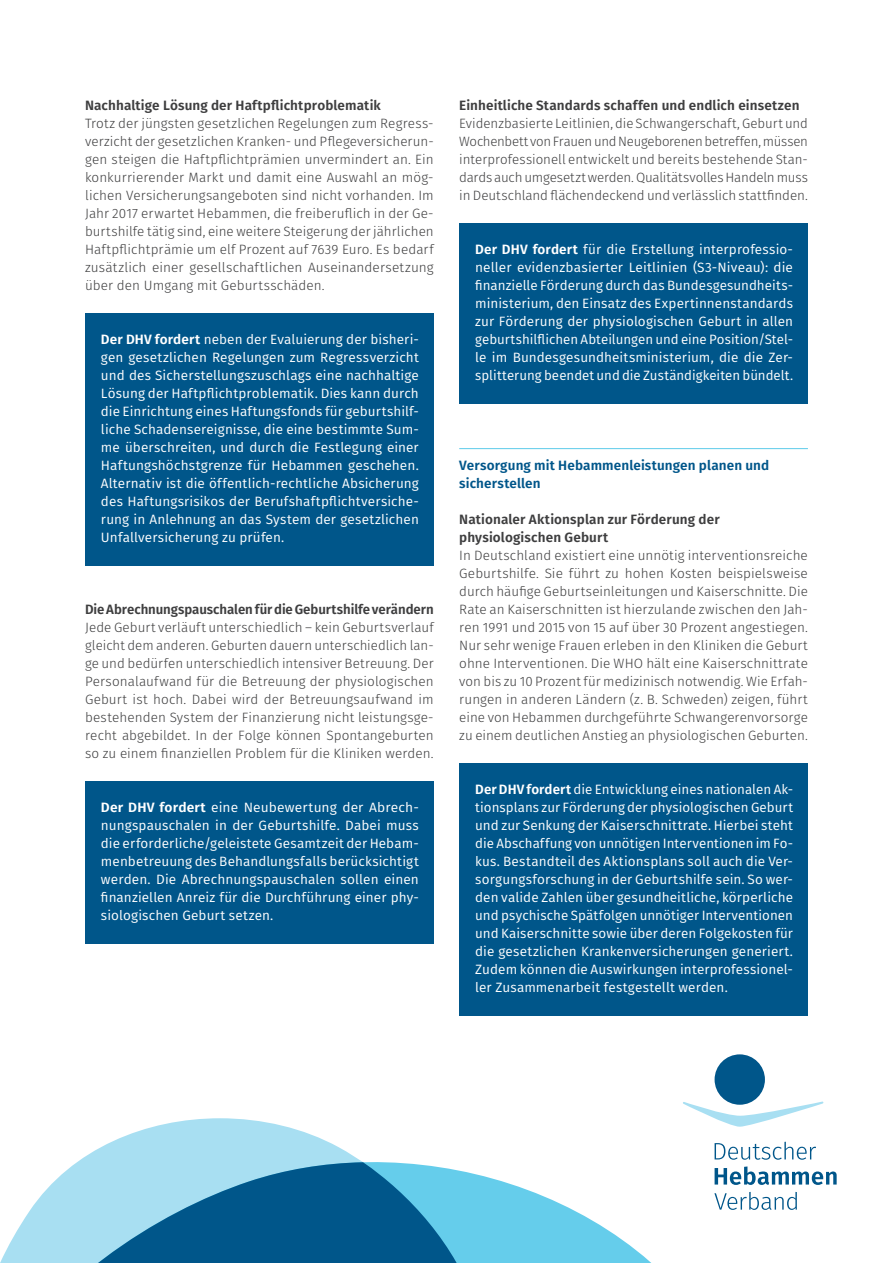
<style>
.page{position:relative;width:893px;height:1263px;background:#fff}
.page>*{position:absolute;margin:0;border:0;box-sizing:border-box;transform-origin:0 0}
.t1{font:13.5px/18px "Fira Sans";letter-spacing:.005em;color:#fff;text-align:justify}
.t2{font:300 13.5px/18px "Fira Sans";letter-spacing:.005em;color:#3e3e3f;text-align:justify}
.t3{font:600 13.5px/18px "Fira Sans";letter-spacing:.01em;color:#3e3e3f}
.t4{font:600 13.5px/18px "Fira Sans";letter-spacing:.01em;color:#00568a}
.s1{font-weight:600}
</style>
<div class="page">
<svg style="left:731px;top:1192px;width:66px;height:18px"></svg>
<svg style="left:731px;top:1166px;width:106px;height:19px"></svg>
<svg style="left:731px;top:1142px;width:85px;height:18px"></svg>
<svg style="left:683px;top:1101px;width:140px;height:26px"></svg>
<div style="left:715px;top:1054px;width:50px;height:51px;background:#00568a;border-radius:50%"></div>
<svg style="left:166px;top:1118px;width:109px;height:6px"></svg>
<svg style="left:77px;top:1124px;width:654px;height:139px"></svg>
<svg style="left:0;top:1162px;width:552px;height:101px;background:#5ca5c6"></svg>
<div style="left:85px;top:314px;width:349px;height:252px;background:#00568a"></div>
<div style="left:85px;top:782px;width:349px;height:162px;background:#00568a"></div>
<div style="left:459px;top:224px;width:349px;height:180px;background:#00568a"></div>
<hr style="left:459px;top:448px;width:349px;height:1px;background:#65cdeb">
<div style="left:459px;top:764px;width:349px;height:252px;background:#00568a"></div>
<p class="t3" style="left:85px;top:96px;width:297px">Nachhaltige Lösung der Haftpflichtproblematik</p>
<p class="t2" style="left:85px;top:114px;width:350px">Trotz der jüngsten gesetzlichen Regelungen zum Regress&shy;verzicht der gesetzlichen Kranken- und Pflegeversicherun&shy;gen steigen die Haftpflichtprämien unvermindert an. Ein konkurrierender Markt und damit eine Auswahl an mög&shy;lichen Versicherungsangeboten sind nicht vorhanden. Im Jahr 2017 erwartet Hebammen, die freiberuflich in der Ge&shy;burtshilfe tätig sind, eine weitere Steigerung der jährlichen Haftpflichtprämie um elf Prozent auf 7639 Euro. Es bedarf zusätzlich einer gesellschaftlichen Auseinandersetzung über den Umgang mit Geburtsschäden.</p>
<p class="t1" style="left:101px;top:330px;width:319px"><span class="s1">Der DHV fordert</span> neben der Evaluierung der bisheri&shy;gen gesetzlichen Regelungen zum Regressverzicht und des Sicherstellungszuschlags eine nachhaltige Lösung der Haftpflichtproblematik. Dies kann durch die Einrichtung eines Haftungsfonds für geburtshilf&shy;liche Schadensereignisse, die eine bestimmte Sum&shy;me überschreiten, und durch die Festlegung einer Haftungshöchstgrenze für Hebammen geschehen.<br>Alternativ ist die öffentlich-rechtliche Absicherung des Haftungsrisikos der Berufshaftpflichtversiche&shy;rung in Anlehnung an das System der gesetzlichen Unfallversicherung zu prüfen.</p>
<p class="t3" style="left:85px;top:600px;width:350px">Die Abrechnungspauschalen für die Geburtshilfe verändern</p>
<p class="t2" style="left:85px;top:618px;width:350px">Jede Geburt verläuft unterschiedlich – kein Geburtsverlauf gleicht dem anderen. Geburten dauern unterschiedlich lan&shy;ge und bedürfen unterschiedlich intensiver Betreuung. Der Personalaufwand für die Betreuung der physiologischen Geburt ist hoch. Dabei wird der Betreuungsaufwand im bestehenden System der Finanzierung nicht leistungsge&shy;recht abgebildet. In der Folge können Spontangeburten so zu einem finanziellen Problem für die Kliniken werden.</p>
<p class="t1" style="left:101px;top:798px;width:319px"><span class="s1">Der DHV fordert</span> eine Neubewertung der Abrech&shy;nungspauschalen in der Geburtshilfe. Dabei muss die erforderliche/geleistete Gesamtzeit der Hebam&shy;menbetreuung des Behandlungsfalls berücksichtigt werden. Die Abrechnungspauschalen sollen einen finanziellen Anreiz für die Durchführung einer phy&shy;siologischen Geburt setzen.</p>
<p class="t3" style="left:459px;top:96px;width:342px">Einheitliche Standards schaffen und endlich einsetzen</p>
<p class="t2" style="left:459px;top:114px;width:350px">Evidenzbasierte Leitlinien, die Schwangerschaft, Geburt und Wochenbett von Frauen und Neugeborenen betreffen, müssen interprofessionell entwickelt und bereits bestehende Stan&shy;dards auch umgesetzt werden. Qualitätsvolles Handeln muss in Deutschland flächendeckend und verlässlich stattfinden.</p>
<p class="t1" style="left:475px;top:240px;width:319px"><span class="s1">Der DHV fordert</span> für die Erstellung interprofessio&shy;neller evidenzbasierter Leitlinien (S3-Niveau): die finanzielle Förderung durch das Bundesgesundheits&shy;ministerium, den Einsatz des Expertinnenstandards zur Förderung der physiologischen Geburt in allen geburtshilflichen Abteilungen und eine Position/Stel&shy;le im Bundesgesundheitsministerium, die die Zer&shy;splitterung beendet und die Zuständigkeiten bündelt.</p>
<p class="t4" style="left:459px;top:456px;width:312px">Versorgung mit Hebammenleistungen planen und sicherstellen</p>
<p class="t3" style="left:459px;top:510px;width:262px">Nationaler Aktionsplan zur Förderung der physiologischen Geburt</p>
<p class="t2" style="left:459px;top:546px;width:350px">In Deutschland existiert eine unnötig interventionsreiche Geburtshilfe. Sie führt zu hohen Kosten beispielsweise durch häufige Geburtseinleitungen und Kaiserschnitte. Die Rate an Kaiserschnitten ist hierzulande zwischen den Jah&shy;ren 1991 und 2015 von 15 auf über 30 Prozent angestiegen.<br>Nur sehr wenige Frauen erleben in den Kliniken die Geburt ohne Interventionen. Die WHO hält eine Kaiserschnittrate von bis zu 10 Prozent für medizinisch notwendig. Wie Erfah&shy;rungen in anderen Ländern (z. B. Schweden) zeigen, führt eine von Hebammen durchgeführte Schwangerenvorsorge zu einem deutlichen Anstieg an physiologischen Geburten.</p>
<p class="t1" style="left:475px;top:780px;width:319px"><span class="s1">Der DHV fordert</span> die Entwicklung eines nationalen Ak&shy;tionsplans zur Förderung der physiologischen Geburt und zur Senkung der Kaiserschnittrate. Hierbei steht die Abschaffung von unnötigen Interventionen im Fo&shy;kus. Bestandteil des Aktionsplans soll auch die Ver&shy;sorgungsforschung in der Geburtshilfe sein. So wer&shy;den valide Zahlen über gesundheitliche, körperliche und psychische Spätfolgen unnötiger Interventionen und Kaiserschnitte sowie über deren Folgekosten für die gesetzlichen Krankenversicherungen generiert.<br>Zudem können die Auswirkungen interprofessionel&shy;ler Zusammenarbeit festgestellt werden.</p>
</div>
